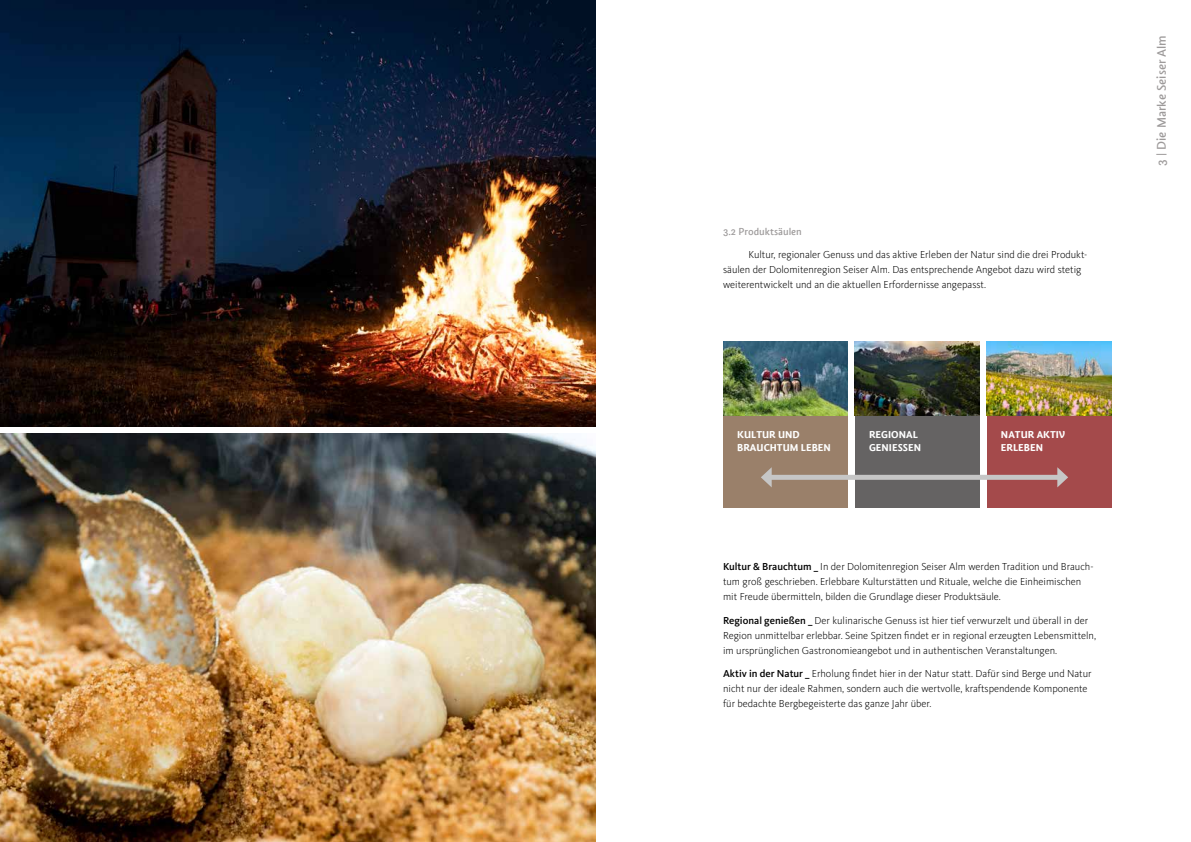
<style>
.page{position:relative;width:1191px;height:842px;background:#fff}
.page>*{position:absolute;margin:0;border:0;box-sizing:border-box;transform-origin:0 0}
.t1{font:13px "Suedtirol Next TT";color:#9d9a9a}
.t2{font:300 10.5px/15px "Kievit OT";color:#000}
.t3{font:700 10.5px/13px "Suedtirol Next TT";color:#fff}
.t4{font:10.5px "Suedtirol Next TT";color:#9d9a9a}
.s1{font-weight:500}
</style>
<div class="page">
<div style="left:723px;top:342px;width:125px;height:166px;background:#9a806a"></div>
<img style="left:723px;top:342px;width:125px;height:74px">
<div style="left:855px;top:342px;width:124px;height:166px;background:#656363"></div>
<img style="left:855px;top:342px;width:124px;height:74px">
<div style="left:986px;top:342px;width:125px;height:166px;background:#a44a4b"></div>
<img style="left:986px;top:342px;width:125px;height:74px">
<div style="left:767px;top:475px;width:294px;height:5px;background:#c6c6c6"></div>
<svg style="left:761px;top:468px;width:10px;height:19px"></svg>
<svg style="left:1057px;top:467px;width:11px;height:20px"></svg>
<img style="left:0;top:434px;width:595px;height:408px">
<img style="left:0;top:0;width:595px;height:427px">
<p class="t4" style="left:723px;top:225px;width:80px">3.2 Produktsäulen</p>
<p class="t2" style="left:723px;top:247px;width:365px;text-indent:26px">Kultur, regionaler Genuss und das aktive Erleben der Natur sind die drei Produkt&shy;säulen der Dolomitenregion Seiser Alm. Das entsprechende Angebot dazu wird stetig weiterentwickelt und an die aktuellen Erfordernisse angepasst.</p>
<p class="t3" style="left:737px;top:427px;width:95px">KULTUR UND<br>BRAUCHTUM LEBEN</p>
<p class="t3" style="left:869px;top:427px;width:53px">REGIONAL<br>GENIESSEN</p>
<p class="t3" style="left:1001px;top:427px;width:66px">NATUR AKTIV<br>ERLEBEN</p>
<p class="t2" style="left:723px;top:559px;width:372px"><span class="s1">Kultur &amp; Brauchtum _</span> In der Dolomitenregion Seiser Alm werden Tradition und Brauch&shy;tum groß geschrieben. Erlebbare Kulturstätten und Rituale, welche die Einheimischen mit Freude übermitteln, bilden die Grundlage dieser Produktsäule.</p>
<p class="t2" style="left:723px;top:613px;width:374px"><span class="s1">Regional genießen _</span> Der kulinarische Genuss ist hier tief verwurzelt und überall in der<br>Region unmittelbar erlebbar. Seine Spitzen findet er in regional erzeugten Lebensmitteln, im ursprünglichen Gastronomieangebot und in authentischen Veranstaltungen.</p>
<p class="t2" style="left:723px;top:666px;width:370px"><span class="s1">Aktiv in der Natur _</span> Erholung findet hier in der Natur statt. Dafür sind Berge und Natur nicht nur der ideale Rahmen, sondern auch die wertvolle, kraftspendende Komponente für bedachte Bergbegeisterte das ganze Jahr über.</p>
<p class="t1" style="left:1154px;top:166px;width:132px;rotate:-90deg">3 | Die Marke Seiser Alm</p>
</div>
